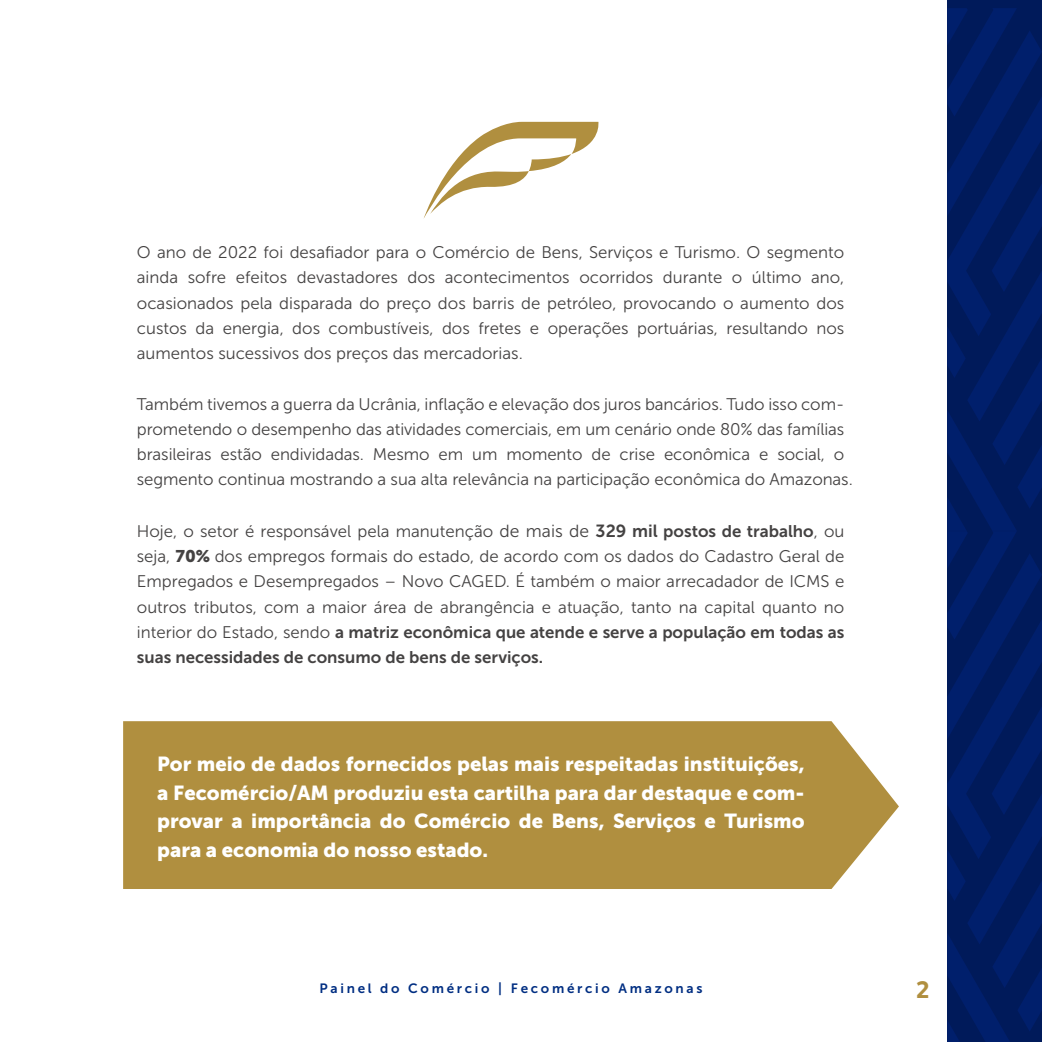
<style>
.page{position:relative;width:1042px;height:1042px;background:#fff}
.page>*{position:absolute;margin:0;border:0;box-sizing:border-box;transform-origin:0 0}
.t1{font:700 23.62px "Malva";color:#b08f3f}
.t2{font:20.12px/28.7px "Museo Sans 900";color:#fff;text-align:justify}
.t3{font:16.8px/25.2px "Museo Sans 300";letter-spacing:-.005em;color:#444242;text-align:justify}
.t4{font:16.8px/25.2px "Museo Sans 700";color:#444242}
.t5{font:13.47px "Museo Sans 700";letter-spacing:.2em;color:#002e82}
.s1{font-size:17.5px}
.s2{font-family:"Museo Sans 700";font-size:17.5px}
.s3{font-family:"Museo Sans 700"}
.s4{font-family:"Museo Sans 900"}
.s5{font-family:"Museo Sans 300"}
</style>
<div class="page">
<svg style="left:947px;top:8px;width:95px;height:1034px"></svg>
<div style="left:123px;top:721px;width:776px;height:168px;background:#b08f3f"></div>
<svg style="left:423px;top:122px;width:176px;height:97px"></svg>
<p class="t3" style="left:137px;top:240px;width:709px">O ano de 2022 foi desafiador para o Comércio de Bens, Serviços e Turismo. O segmento ainda sofre efeitos devastadores dos acontecimentos ocorridos durante o último ano, ocasionados pela disparada do preço dos barris de petróleo, provocando o aumento dos custos da energia, dos combustíveis, dos fretes e operações portuárias, resultando nos aumentos sucessivos dos preços das mercadorias.</p>
<p class="t3" style="left:137px;top:391px;width:717px;text-align:left">Também tivemos a guerra da Ucrânia, inflação e elevação dos juros bancários. Tudo isso com&shy;prometendo o desempenho das atividades comerciais, em um cenário onde 80% das famílias brasileiras estão endividadas. Mesmo em um momento de crise econômica e social, o segmento continua mostrando a sua alta relevância na participação econômica do Amazonas.</p>
<p class="t3" style="left:137px;top:518px;width:709px">Hoje, o setor é responsável pela manutenção <span class="s1">de mais de</span> <span class="s2">329 mil</span> <span class="s3">postos de trabalho</span>, ou seja, <span class="s4">70%</span> dos empregos formais do estado, de acordo com os dados do Cadastro Geral de Empregados e Desempregados – Novo CAGED. É também o maior arrecadador de ICMS e outros tributos, com a maior área de abrangência e atuação, tanto na capital quanto no</p>
<p class="t4" style="left:137px;top:619px;width:709px"><span class="s5">interior do Estado, sendo</span> a matriz econômica que atende e serve a população em todas as suas necessidades de consumo de bens de serviços.</p>
<p class="t2" style="left:157px;top:749px;width:649px">Por meio de dados fornecidos pelas mais respeitadas instituições, a Fecomércio/AM produziu esta cartilha para dar destaque e com&shy;provar a importância do Comércio de Bens, Serviços e Turismo para a economia do nosso estado.</p>
<p class="t5" style="left:319px;top:981px;width:384px">Painel do Comércio | Fecomércio Amazonas</p>
<h1 class="t1" style="left:916px;top:975px;width:15px">2</h1>
</div>
